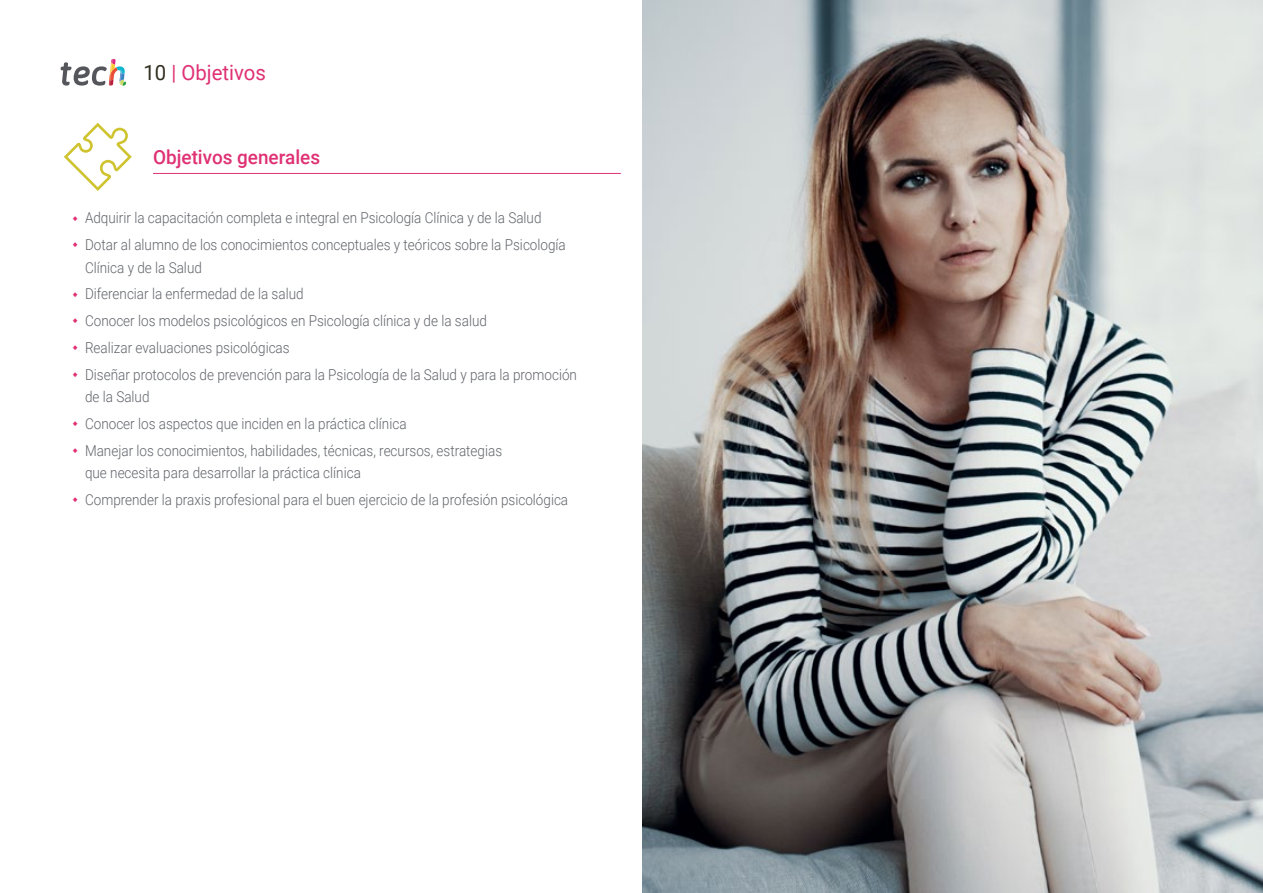
<style>
.page{position:relative;width:1263px;height:893px;background:#fff}
.page>*{position:absolute;margin:0;border:0;box-sizing:border-box;transform-origin:0 0}
.t1{font:21px "Roboto";color:#df3174}
.t2{font:500 19.5px "Roboto";color:#df3174}
.t3{font:300 15px/26.7px "Roboto";color:#61646a;scale:.9 1}
.s1{color:#312e20}
</style>
<div class="page">
<hr style="left:153px;top:173px;width:468px;height:1px;background:#df3174">
<svg style="left:64px;top:123px;width:68px;height:68px"></svg>
<img style="left:642px;top:0;width:621px;height:893px">
<svg style="left:61px;top:59px;width:65px;height:27px"></svg>
<h1 class="t1" style="left:144px;top:57px;width:124px"><span class="s1">10</span> | Objetivos</h1>
<h2 class="t2" style="left:153px;top:144px;width:169px">Objetivos generales</h2>
<p class="t3" style="left:85px;top:204px;width:536px">Adquirir la capacitación completa e integral en Psicología Clínica y de la Salud<br>Dotar al alumno de los conocimientos conceptuales y teóricos sobre la Psicología</p>
<p class="t3" style="left:85px;top:253px;width:548px">Clínica y de la Salud<br>Diferenciar la enfermedad de la salud<br>Conocer los modelos psicológicos en Psicología clínica y de la salud<br>Realizar evaluaciones psicológicas<br>Diseñar protocolos de prevención para la Psicología de la Salud y para la promoción</p>
<p class="t3" style="left:85px;top:383px;width:465px">de la Salud<br>Conocer los aspectos que inciden en la práctica clínica<br>Manejar los conocimientos, habilidades, técnicas, recursos, estrategias</p>
<p class="t3" style="left:85px;top:459px;width:538px">que necesita para desarrollar la práctica clínica<br>Comprender la praxis profesional para el buen ejercicio de la profesión psicológica</p>
</div>
